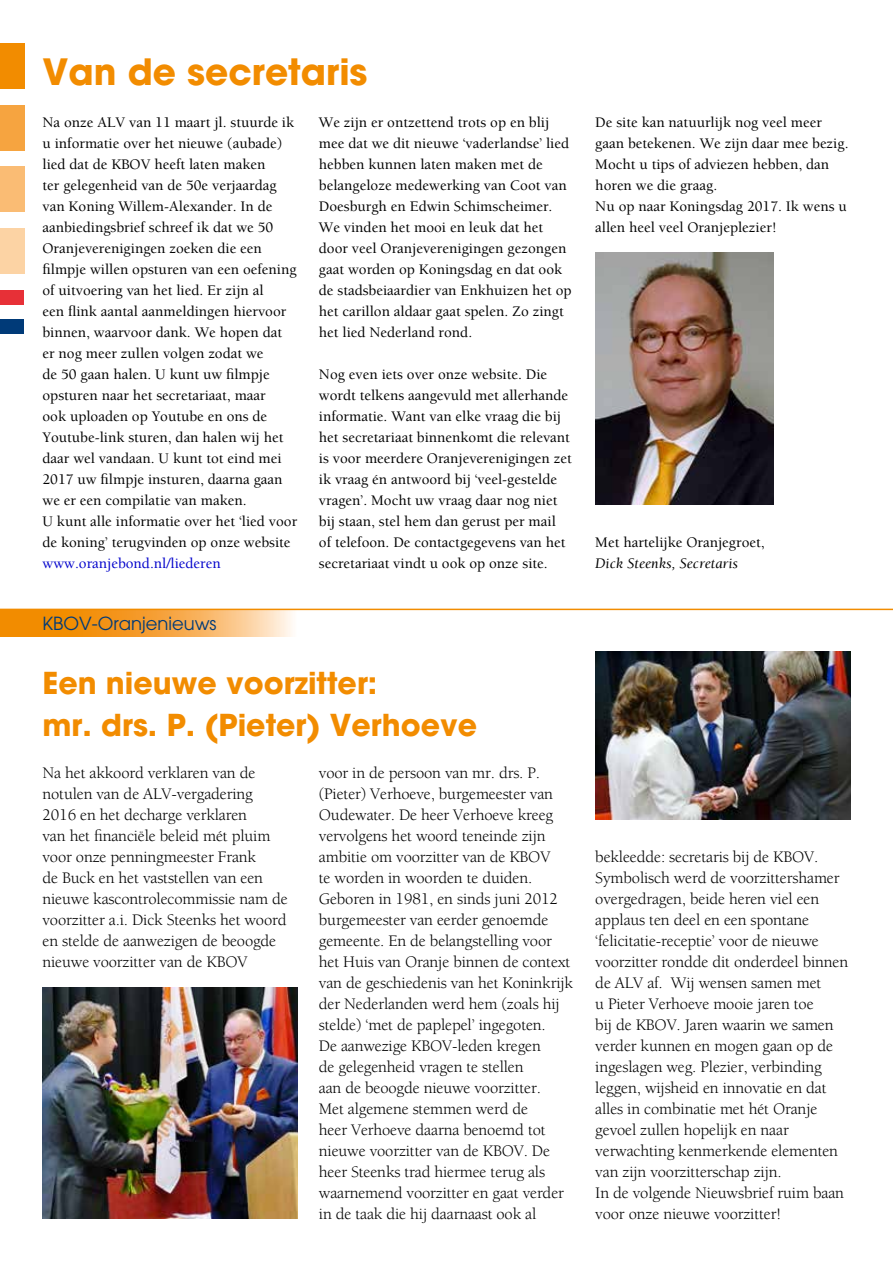
<style>
.page{position:relative;width:893px;height:1263px;background:#fff}
.page>*{position:absolute;margin:0;border:0;box-sizing:border-box;transform-origin:0 0}
.t1{font:700 36px "Avant Garde";color:#f28c00}
.t2{font:700 30px/42px "Avant Garde";color:#f28c00}
.t3{font:18px "Avant Garde";color:#003a78}
.t4{font:16.5px/21px "Berkeley";letter-spacing:-.01em;color:#000}
.t5{font:500 15px/21px "Berkeley";color:#000}
.t6{font:500 15px "Berkeley";color:#0000cb}
.t7{font:italic 15px "Berkeley";color:#000}
</style>
<div class="page">
<div style="left:0;top:43px;width:25px;height:46px;background:#f28c00"></div>
<div style="left:0;top:105px;width:25px;height:45px;background:#f6a440"></div>
<div style="left:0;top:167px;width:25px;height:45px;background:#fabc74"></div>
<div style="left:0;top:228px;width:25px;height:46px;background:#fcd3a4"></div>
<div style="left:0;top:290px;width:24px;height:15px;background:#e73037"></div>
<div style="left:0;top:319px;width:24px;height:15px;background:#003a78"></div>
<img style="left:595px;top:253px;width:179px;height:252px">
<svg style="left:0;top:610px;width:298px;height:27px;background:#f6aa48"></svg>
<img style="left:43px;top:988px;width:255px;height:231px">
<img style="left:595px;top:652px;width:255px;height:168px">
<hr style="left:0;top:609px;width:893px;height:1px;background:#f28c00">
<h1 class="t1" style="left:43px;top:48px;width:327px">Van de secretaris</h1>
<p class="t5" style="left:43px;top:112px;width:256px">Na onze ALV van 11 maart jl. stuurde ik u informatie over het nieuwe (aubade) lied dat de KBOV heeft laten maken<br>ter gelegenheid van de 50e verjaardag van Koning Willem-Alexander. In de aanbiedingsbrief schreef ik dat we 50<br>Oranjeverenigingen zoeken die een filmpje willen opsturen van een oefening of uitvoering van het lied. Er zijn al<br>een flink aantal aanmeldingen hiervoor binnen, waarvoor dank. We hopen dat er nog meer zullen volgen zodat we<br>de 50 gaan halen. U kunt uw filmpje opsturen naar het secretariaat, maar<br>ook uploaden op Youtube en ons de Youtube-link sturen, dan halen wij het daar wel vandaan. U kunt tot eind mei 2017 uw filmpje insturen, daarna gaan we er een compilatie van maken.<br>U kunt alle informatie over het ‘lied voor de koning’ terugvinden op onze website</p>
<p class="t6" style="left:43px;top:555px;width:180px">www.oranjebond.nl/liederen</p>
<p class="t5" style="left:319px;top:112px;width:254px">We zijn er ontzettend trots op en blij mee dat we dit nieuwe ‘vaderlandse’ lied hebben kunnen laten maken met de belangeloze medewerking van Coot van Doesburgh en Edwin Schimscheimer.<br>We vinden het mooi en leuk dat het door veel Oranjeverenigingen gezongen gaat worden op Koningsdag en dat ook de stadsbeiaardier van Enkhuizen het op het carillon aldaar gaat spelen. Zo zingt het lied Nederland rond.</p>
<p class="t5" style="left:319px;top:364px;width:254px">Nog even iets over onze website. Die wordt telkens aangevuld met allerhande informatie. Want van elke vraag die bij het secretariaat binnenkomt die relevant is voor meerdere Oranjeverenigingen zet ik vraag én antwoord bij ‘veel-gestelde vragen’. Mocht uw vraag daar nog niet bij staan, stel hem dan gerust per mail<br>of telefoon. De contactgegevens van het secretariaat vindt u ook op onze site.</p>
<p class="t3" style="left:43px;top:612px;width:176px">KBOV-Oranjenieuws</p>
<h2 class="t2" style="left:43px;top:661px;width:436px">Een nieuwe voorzitter:<br>mr. drs. P. (Pieter) Verhoeve</h2>
<p class="t4" style="left:43px;top:762px;width:247px">Na het akkoord verklaren van de notulen van de ALV-vergadering 2016 en het decharge verklaren<br>van het financiële beleid mét pluim voor onze penningmeester Frank<br>de Buck en het vaststellen van een nieuwe kascontrolecommissie nam de voorzitter a.i. Dick Steenks het woord en stelde de aanwezigen de beoogde nieuwe voorzitter van de KBOV</p>
<p class="t4" style="left:319px;top:762px;width:256px">voor in de persoon van mr. drs. P. (Pieter) Verhoeve, burgemeester van Oudewater. De heer Verhoeve kreeg vervolgens het woord teneinde zijn ambitie om voorzitter van de KBOV<br>te worden in woorden te duiden.<br>Geboren in 1981, en sinds juni 2012 burgemeester van eerder genoemde gemeente. En de belangstelling voor het Huis van Oranje binnen de context van de geschiedenis van het Koninkrijk der Nederlanden werd hem (zoals hij stelde) ‘met de paplepel’ ingegoten.<br>De aanwezige KBOV-leden kregen<br>de gelegenheid vragen te stellen<br>aan de beoogde nieuwe voorzitter.<br>Met algemene stemmen werd de<br>heer Verhoeve daarna benoemd tot nieuwe voorzitter van de KBOV. De heer Steenks trad hiermee terug als waarnemend voorzitter en gaat verder in de taak die hij daarnaast ook al</p>
<p class="t5" style="left:595px;top:112px;width:255px">De site kan natuurlijk nog veel meer gaan betekenen. We zijn daar mee bezig.<br>Mocht u tips of adviezen hebben, dan horen we die graag.<br>Nu op naar Koningsdag 2017. Ik wens u allen heel veel Oranjeplezier!</p>
<p class="t5" style="left:595px;top:532px;width:171px">Met hartelijke Oranjegroet,</p>
<p class="t7" style="left:595px;top:555px;width:144px">Dick Steenks, Secretaris</p>
<p class="t4" style="left:595px;top:846px;width:254px">bekleedde: secretaris bij de KBOV.<br>Symbolisch werd de voorzittershamer overgedragen, beide heren viel een applaus ten deel en een spontane ‘felicitatie-receptie’ voor de nieuwe voorzitter rondde dit onderdeel binnen de ALV af. Wij wensen samen met<br>u Pieter Verhoeve mooie jaren toe<br>bij de KBOV. Jaren waarin we samen verder kunnen en mogen gaan op de ingeslagen weg. Plezier, verbinding leggen, wijsheid en innovatie en dat alles in combinatie met hét Oranje gevoel zullen hopelijk en naar verwachting kenmerkende elementen van zijn voorzitterschap zijn.<br>In de volgende Nieuwsbrief ruim baan voor onze nieuwe voorzitter!</p>
</div>
